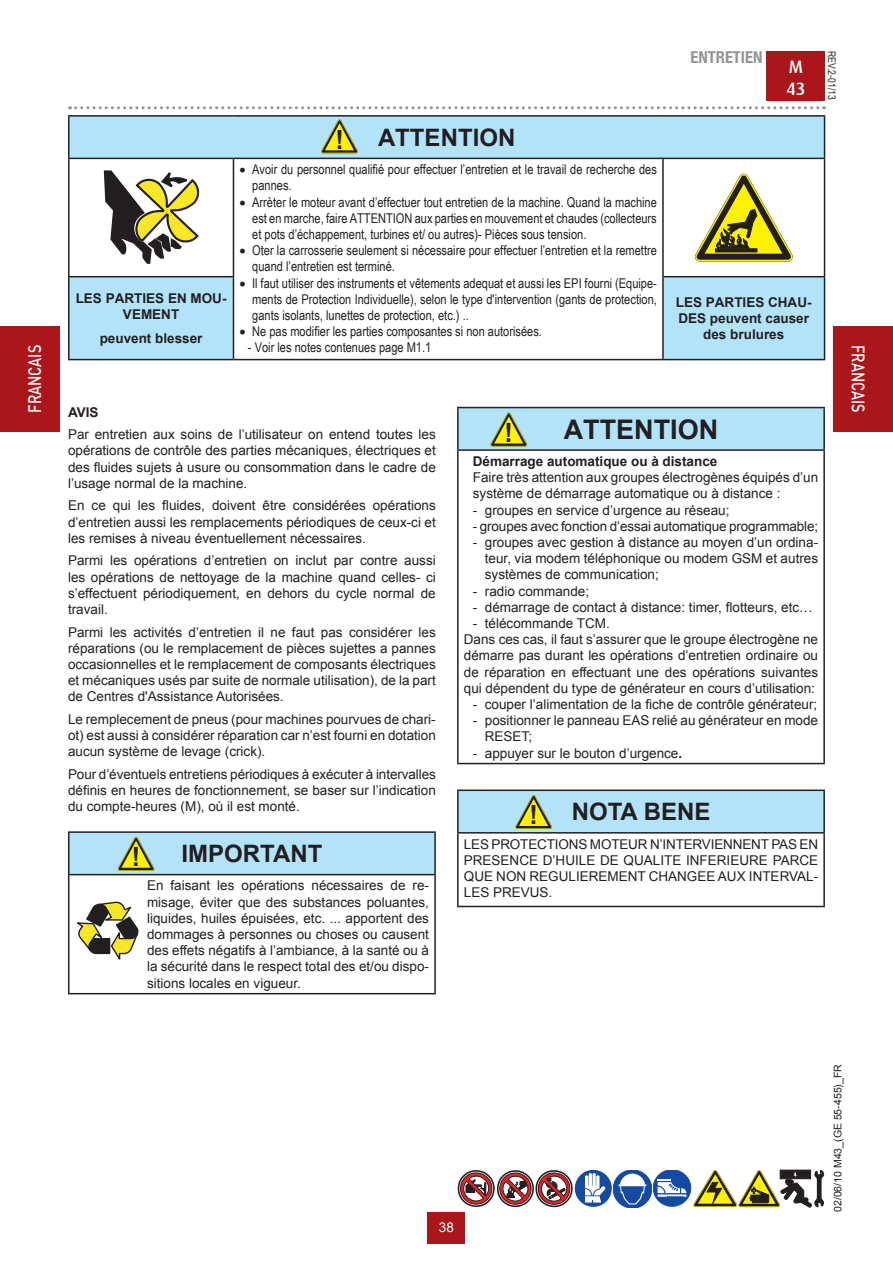
<style>
.page{position:relative;width:893px;height:1263px;background:#fff}
.page>*{position:absolute;margin:0;border:0;box-sizing:border-box;transform-origin:0 0}
.t1{font:700 27px "Arial";color:#231f20}
.t2{font:700 26.55px "Arial";color:#231f20;scale:.95 1}
.t3{font:700 24px "Arial";color:#231f20}
.t4{font:500 18px "DIN Pro";color:#fff;scale:.8 1}
.t5{font:500 18px/21.6px "Dax";color:#fff}
.t6{font:700 condensed 16.5px "Helvetica Neue LTW1 G";color:#939598}
.t7{font:13.5px/16.2px "Arial";color:#231f20;text-align:justify}
.t8{font:13.5px/16.2px "Arial Narrow";color:#231f20}
.t9{font:700 13.5px/16.2px "Arial";color:#231f20;text-align:center}
.t10{font:13.5px "Arial";color:#fff}
.t11{font:10.5px "Arial";color:#231f20}
.t12{font:10.5px "Arial Narrow";color:#231f20}
.s1{font-weight:700}
</style>
<div class="page">
<div style="left:767px;top:51px;width:58px;height:50px;background:#ab161a"></div>
<svg style="left:70px;top:106px;width:754px;height:3px"></svg>
<div style="left:428px;top:1212px;width:37px;height:31px;background:#ab161a"></div>
<div style="left:0;top:326px;width:60px;height:106px;background:#ab161a"></div>
<div style="left:833px;top:326px;width:60px;height:106px;background:#ab161a"></div>
<svg style="left:70px;top:117px;width:754px;height:242px"></svg>
<hr style="left:68px;top:115px;width:165px;height:2px;background:#231f20">
<hr style="left:68px;top:117px;width:2px;height:41px;background:#231f20">
<hr style="left:233px;top:115px;width:430px;height:2px;background:#231f20">
<hr style="left:663px;top:115px;width:162px;height:2px;background:#231f20">
<hr style="left:824px;top:117px;width:1px;height:41px;background:#231f20">
<hr style="left:68px;top:158px;width:165px;height:1px;background:#231f20">
<hr style="left:68px;top:159px;width:2px;height:117px;background:#231f20">
<hr style="left:233px;top:158px;width:430px;height:1px;background:#231f20">
<hr style="left:233px;top:159px;width:1px;height:117px;background:#231f20">
<hr style="left:663px;top:158px;width:162px;height:1px;background:#231f20">
<hr style="left:662px;top:159px;width:2px;height:117px;background:#231f20">
<hr style="left:824px;top:159px;width:1px;height:117px;background:#231f20">
<hr style="left:68px;top:276px;width:166px;height:1px;background:#231f20">
<hr style="left:68px;top:277px;width:2px;height:82px;background:#231f20">
<hr style="left:233px;top:277px;width:1px;height:82px;background:#231f20">
<hr style="left:662px;top:276px;width:163px;height:1px;background:#231f20">
<hr style="left:662px;top:277px;width:2px;height:82px;background:#231f20">
<hr style="left:824px;top:277px;width:1px;height:82px;background:#231f20">
<hr style="left:68px;top:359px;width:165px;height:1px;background:#231f20">
<hr style="left:233px;top:359px;width:430px;height:1px;background:#231f20">
<hr style="left:663px;top:359px;width:162px;height:1px;background:#231f20">
<svg style="left:103px;top:170px;width:97px;height:95px"></svg>
<svg style="left:694px;top:173px;width:99px;height:88px"></svg>
<svg style="left:321px;top:119px;width:37px;height:34px"></svg>
<div style="left:458px;top:790px;width:366px;height:43px;background:#b3e3f9"></div>
<hr style="left:457px;top:789px;width:368px;height:2px;background:#231f20">
<hr style="left:457px;top:791px;width:2px;height:41px;background:#231f20">
<hr style="left:823px;top:791px;width:2px;height:41px;background:#231f20">
<hr style="left:457px;top:832px;width:368px;height:1px;background:#231f20">
<hr style="left:457px;top:833px;width:2px;height:73px;background:#231f20">
<hr style="left:823px;top:833px;width:2px;height:73px;background:#231f20">
<hr style="left:457px;top:906px;width:368px;height:1px;background:#231f20">
<div style="left:69px;top:832px;width:366px;height:43px;background:#b3e3f9"></div>
<hr style="left:68px;top:831px;width:368px;height:2px;background:#231f20">
<hr style="left:68px;top:833px;width:1px;height:41px;background:#231f20">
<hr style="left:434px;top:833px;width:2px;height:41px;background:#231f20">
<hr style="left:68px;top:874px;width:368px;height:1px;background:#231f20">
<hr style="left:68px;top:875px;width:1px;height:118px;background:#231f20">
<hr style="left:434px;top:875px;width:2px;height:118px;background:#231f20">
<hr style="left:68px;top:993px;width:368px;height:1px;background:#231f20">
<svg style="left:77px;top:902px;width:62px;height:58px"></svg>
<svg style="left:515px;top:795px;width:37px;height:34px"></svg>
<svg style="left:118px;top:837px;width:37px;height:34px"></svg>
<svg style="left:458px;top:1170px;width:367px;height:38px"></svg>
<div style="left:458px;top:408px;width:366px;height:42px;background:#b3e3f9"></div>
<hr style="left:457px;top:407px;width:368px;height:1px;background:#231f20">
<hr style="left:457px;top:408px;width:2px;height:41px;background:#231f20">
<hr style="left:823px;top:408px;width:2px;height:41px;background:#231f20">
<hr style="left:457px;top:449px;width:368px;height:2px;background:#231f20">
<hr style="left:457px;top:451px;width:2px;height:312px;background:#231f20">
<hr style="left:823px;top:451px;width:2px;height:312px;background:#231f20">
<hr style="left:457px;top:763px;width:368px;height:1px;background:#231f20">
<svg style="left:490px;top:412px;width:37px;height:34px"></svg>
<p class="t6" style="left:690px;top:47px;width:74px">ENTRETIEN</p>
<p class="t12" style="left:840px;top:51px;width:50px;rotate:90deg">REV.2-01/13</p>
<h3 class="t5" style="left:786px;top:56px;width:21px">M<br>43</h3>
<h3 class="t3" style="left:378px;top:121px;width:139px">ATTENTION</h3>
<p class="t8" style="left:252px;top:161px;width:406px;text-indent:-13px">• Avoir du personnel qualifié pour effectuer l’entretien et le travail de recherche des pannes.</p>
<p class="t8" style="left:252px;top:193px;width:406px;text-align:justify;text-indent:-13px">• Arrèter le moteur avant d’effectuer tout entretien de la machine. Quand la machine est en marche, faire ATTENTION aux parties en mouvement et chaudes (collecteurs et pots d’échappement, turbines et/ ou autres)- Pièces sous tension.</p>
<p class="t8" style="left:252px;top:242px;width:406px;text-indent:-13px">• Oter la carrosserie seulement si nécessaire pour effectuer l’entretien et la remettre quand l’entretien est terminé.</p>
<p class="t8" style="left:252px;top:274px;width:406px;text-align:justify;text-indent:-13px">• Il faut utiliser des instruments et vêtements adequat et aussi les EPI fourni (Equipe&shy;ments de Protection Individuelle), selon le type d'intervention (gants de protection, gants isolants, lunettes de protection, etc.) ..</p>
<p class="t8" style="left:239px;top:323px;width:304px">• Ne pas modifier les parties composantes si non autorisées.</p>
<p class="t8" style="left:248px;top:339px;width:185px">- Voir les notes contenues page M1.1</p>
<h2 class="t2" style="left:335px;top:122px;width:10px">!</h2>
<p class="t9" style="left:76px;top:290px;width:152px">LES PARTIES EN MOU-<br>VEMENT</p>
<p class="t9" style="left:100px;top:331px;width:104px">peuvent blesser</p>
<p class="t9" style="left:676px;top:294px;width:137px">LES PARTIES CHAU-<br>DES peuvent causer des brulures</p>
<h3 class="t4" style="left:22px;top:413px;width:86px;rotate:-90deg">FRANCAIS</h3>
<h3 class="t4" style="left:871px;top:345px;width:86px;rotate:90deg">FRANCAIS</h3>
<p class="t9" style="left:68px;top:404px;width:32px">AVIS</p>
<p class="t7" style="left:68px;top:426px;width:369px">Par entretien aux soins de l’utilisateur on entend toutes les opérations de contrôle des parties mécaniques, électriques et des fluides sujets à usure ou consommation dans le cadre de l’usage normal de la machine.</p>
<p class="t7" style="left:68px;top:498px;width:369px">En ce qui les fluides, doivent être considérées opérations d’entretien aussi les remplacements périodiques de ceux-ci et les remises à niveau éventuellement nécessaires.</p>
<p class="t7" style="left:68px;top:553px;width:369px">Parmi les opérations d’entretien on inclut par contre aussi les opérations de nettoyage de la machine quand celles- ci s’effectuent périodiquement, en dehors du cycle normal de travail.</p>
<p class="t7" style="left:68px;top:624px;width:369px">Parmi les activités d’entretien il ne faut pas considérer les réparations (ou le remplacement de pièces sujettes a pannes occasionnelles et le remplacement de composants électriques et mécaniques usés par suite de normale utilisation), de la part de Centres d'Assistance Autorisées.</p>
<p class="t7" style="left:68px;top:711px;width:369px">Le remplecement de pneus (pour machines pourvues de chari&shy;ot) est aussi à considérer réparation car n’est fourni en dotation aucun système de levage (crick).</p>
<p class="t7" style="left:68px;top:766px;width:369px">Pour d’éventuels entretiens périodiques à exécuter à intervalles définis en heures de fonctionnement, se baser sur l’indication du compte-heures (M), où il est monté.</p>
<h1 class="t1" style="left:564px;top:411px;width:156px">ATTENTION</h1>
<p class="t9" style="left:473px;top:453px;width:246px">Démarrage automatique ou à distance</p>
<p class="t7" style="left:473px;top:469px;width:347px">Faire très attention aux groupes électrogènes équipés d’un système de démarrage automatique ou à distance :</p>
<p class="t7" style="left:473px;top:502px;width:258px">- groupes en service d’urgence au réseau;</p>
<p class="t7" style="left:473px;top:518px;width:347px">- groupes avec fonction d’essai automatique programmable;</p>
<p class="t7" style="left:485px;top:534px;width:335px;text-indent:-12px">- groupes avec gestion à distance au moyen d’un ordina&shy;teur, via modem téléphonique ou modem GSM et autres systèmes de communication;</p>
<p class="t7" style="left:473px;top:583px;width:118px">- radio commande;</p>
<p class="t7" style="left:473px;top:599px;width:341px">- démarrage de contact à distance: timer, flotteurs, etc…</p>
<p class="t7" style="left:464px;top:615px;width:356px;text-align:left;text-indent:9px">- télécommande TCM.<br>Dans ces cas, il faut s’assurer que le groupe électrogène ne démarre pas durant les opérations d’entretien ordinaire ou de réparation en effectuant une des opérations suivantes qui dépendent du type de générateur en cours d’utilisation:</p>
<p class="t7" style="left:473px;top:696px;width:346px">- couper l’alimentation de la fiche de contrôle générateur;</p>
<p class="t7" style="left:485px;top:712px;width:335px;text-indent:-12px">- positionner le panneau EAS relié au générateur en mode<br>RESET;</p>
<p class="t7" style="left:473px;top:745px;width:211px">- appuyer sur le bouton d’urgence<span class="s1">.</span></p>
<h2 class="t2" style="left:505px;top:415px;width:10px">!</h2>
<h3 class="t3" style="left:572px;top:796px;width:140px">NOTA BENE</h3>
<p class="t7" style="left:464px;top:836px;width:356px">LES PROTECTIONS MOTEUR N’INTERVIENNENT PAS EN PRESENCE D’HUILE DE QUALITE INFERIEURE PARCE QUE NON REGULIEREMENT CHANGEE AUX INTERVAL-LES PREVUS.</p>
<h2 class="t2" style="left:529px;top:798px;width:10px">!</h2>
<h3 class="t3" style="left:181px;top:838px;width:142px">IMPORTANT</h3>
<p class="t7" style="left:147px;top:878px;width:284px">En faisant les opérations nécessaires de re&shy;misage, éviter que des substances poluantes, liquides, huiles épuisées, etc. ... apportent des dommages à personnes ou choses ou causent des effets négatifs à l’ambiance, à la santé ou à la sécurité dans le respect total des et/ou dispo&shy;sitions locales en vigueur.</p>
<h2 class="t2" style="left:132px;top:840px;width:10px">!</h2>
<p class="t10" style="left:439px;top:1219px;width:17px">38</p>
<p class="t11" style="left:831px;top:1212px;width:149px;rotate:-90deg">02/06/10 M43_(GE 55-455)_FR</p>
</div>
